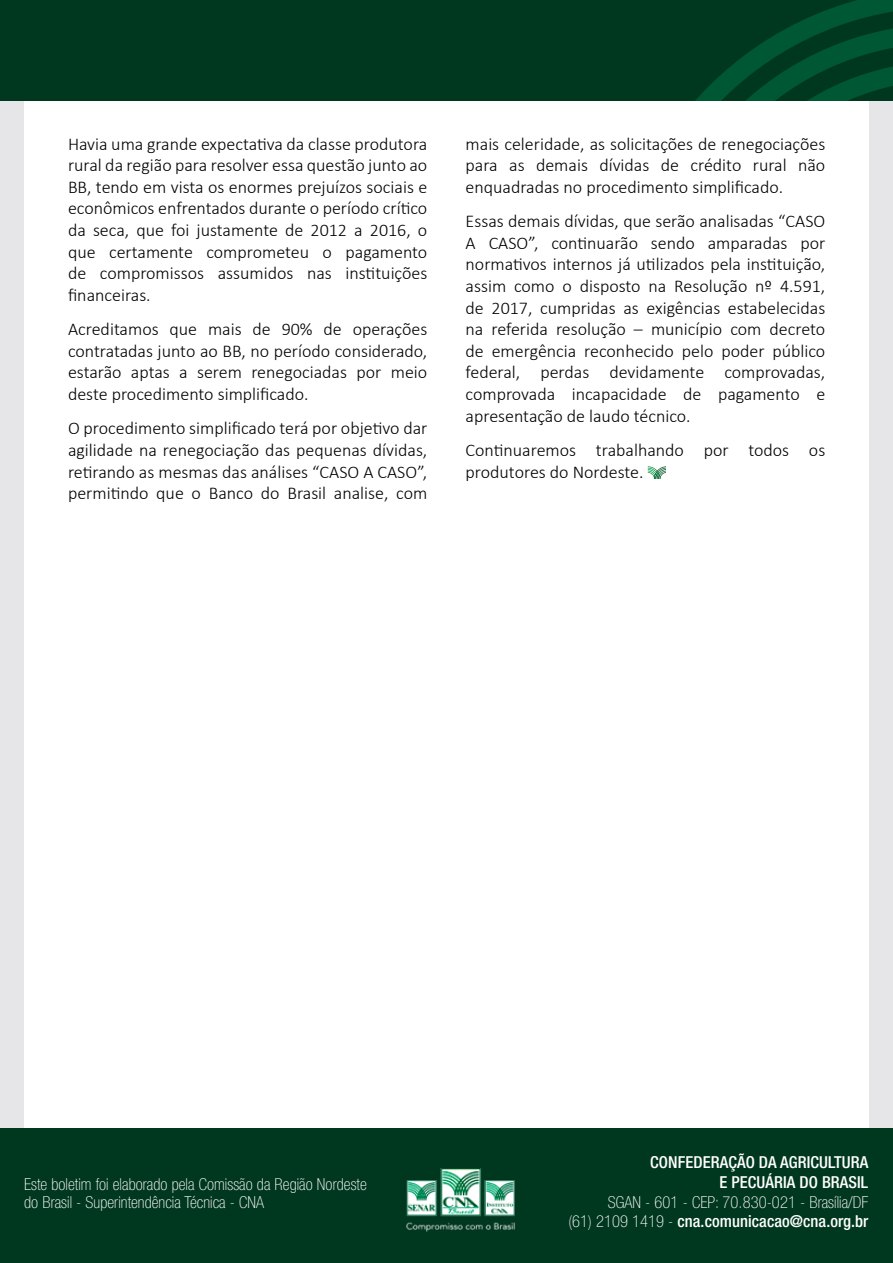
<style>
.page{position:relative;width:893px;height:1263px;background:#e6e6e9}
.page>*{position:absolute;margin:0;border:0;box-sizing:border-box;transform-origin:0 0}
.t1{font:300 18px/21.6px "Calibri";color:#000;text-align:justify}
.t2{font:100 condensed 16.5px/18px "Helvetica Neue LT Std";letter-spacing:.005em;color:#fff}
.t3{font:500 condensed 16.5px/19.8px "Helvetica Neue LT Std";letter-spacing:.005em;color:#fff;text-align:right}
.s1{font-weight:500}
</style>
<div class="page">
<div style="left:24px;top:0;width:845px;height:1263px;background:#fff"></div>
<div style="left:0;top:0;width:893px;height:101px;background:#00381f"></div>
<svg style="left:695px;top:0;width:198px;height:101px"></svg>
<svg style="left:648px;top:466px;width:17px;height:13px"></svg>
<div style="left:0;top:1128px;width:893px;height:135px;background:#00381f"></div>
<img style="left:406px;top:1168px;width:109px;height:64px">
<p class="t1" style="left:68px;top:132px;width:361px">Havia uma grande expectativa da classe produtora rural da região para resolver essa questão junto ao BB, tendo em vista os enormes prejuízos sociais e econômicos enfrentados durante o período crítico da seca, que foi justamente de 2012 a 2016, o que certamente comprometeu o pagamento de compromissos assumidos nas instituições financeiras.</p>
<p class="t1" style="left:68px;top:318px;width:361px">Acreditamos que mais de 90% de operações contratadas junto ao BB, no período considerado, estarão aptas a serem renegociadas por meio deste procedimento simplificado.</p>
<p class="t1" style="left:68px;top:417px;width:361px">O procedimento simplificado terá por objetivo dar agilidade na renegociação das pequenas dívidas, retirando as mesmas das análises “CASO A CASO”, permitindo que o Banco do Brasil analise, com</p>
<p class="t1" style="left:466px;top:132px;width:361px">mais celeridade, as solicitações de renegociações para as demais dívidas de crédito rural não enquadradas no procedimento simplificado.</p>
<p class="t1" style="left:466px;top:210px;width:361px">Essas demais dívidas, que serão analisadas “CASO A CASO”, continuarão sendo amparadas por normativos internos já utilizados pela instituição, assim como o disposto na Resolução nº 4.591, de 2017, cumpridas as exigências estabelecidas na referida resolução – município com decreto de emergência reconhecido pelo poder público federal, perdas devidamente comprovadas, comprovada incapacidade de pagamento e apresentação de laudo técnico.</p>
<p class="t1" style="left:466px;top:438px;width:361px">Continuaremos trabalhando por todos os produtores do Nordeste.</p>
<p class="t2" style="left:24px;top:1175px;width:344px">Este boletim foi elaborado pela Comissão da Região Nordeste do Brasil - Superintendência Técnica - CNA</p>
<p class="t3" style="left:650px;top:1152px;width:219px">CONFEDERAÇÃO DA AGRICULTURA<br>E PECUÁRIA DO BRASIL</p>
<p class="t2" style="left:568px;top:1192px;width:301px;line-height:19.8px;text-align:right">SGAN - 601 - CEP: 70.830-021 - Brasília/DF<br>(61) 2109 1419 - <span class="s1">cna.comunicacao@cna.org.br</span></p>
</div>
